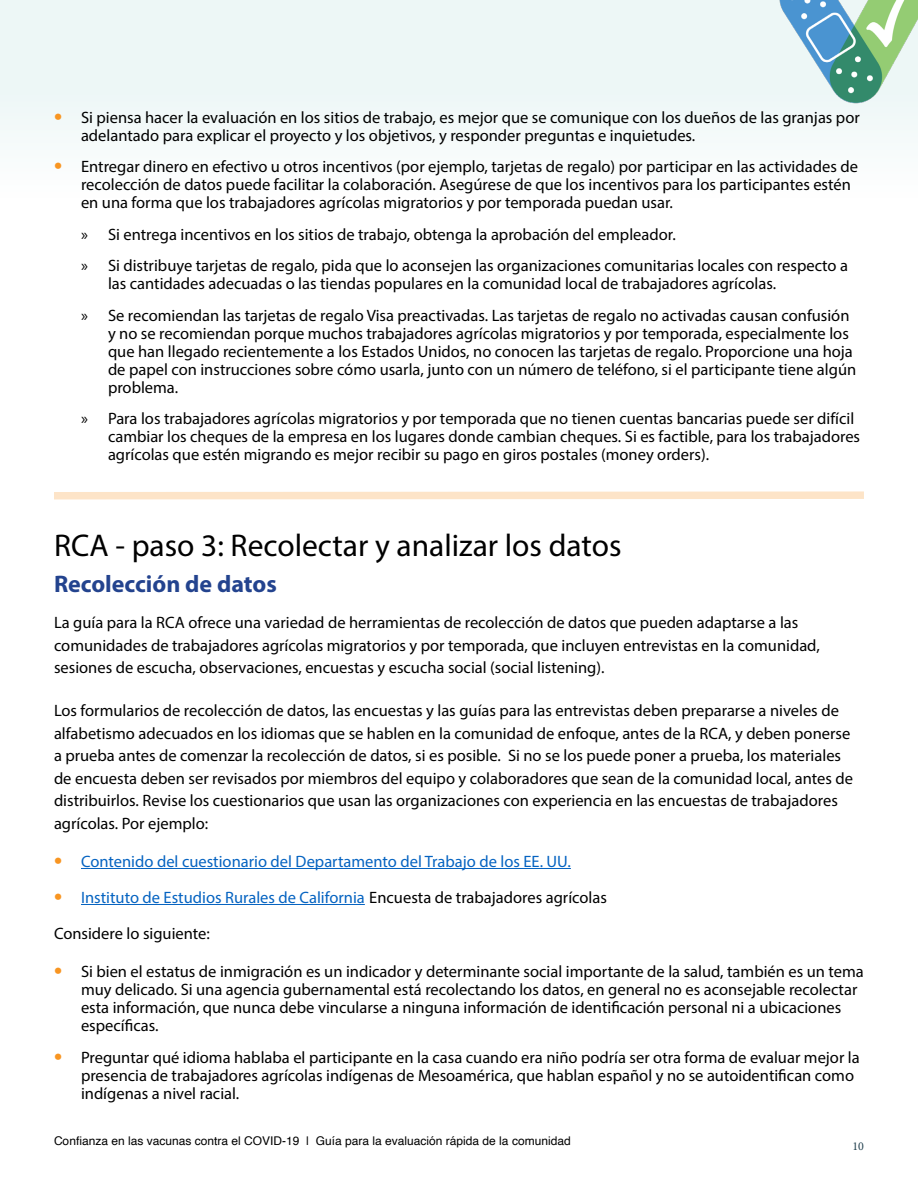
<style>
.page{position:relative;width:918px;height:1188px;background:#fff}
.page>*{position:absolute;margin:0;border:0;box-sizing:border-box;transform-origin:0 0}
.t1{font:31.5px "Myriad Pro";color:#000}
.t2{font:700 24px "Myriad Pro";color:#23438e}
.p_sub_list{font:16.5px/18px "Myriad Pro";color:#000}
.p_list{font:16.5px/18px "Myriad Pro";color:#000}
.p_list-2{font:16.5px "Myriad Pro";color:#0563c1}
.t3{font:12px "Helvetica";color:#000}
.t4{font:12px "Minion Pro";color:#22404e}
.s1{font-weight:700;font-size:24px;color:#f89521}
.s2{color:#000}
</style>
<div class="page">
<div style="left:0;top:0;width:918px;height:137px;background:#edf7f6"></div>
<img style="left:775px;top:0;width:143px;height:107px">
<hr style="left:81px;top:868px;width:490px;height:1px;background:#0563c1">
<hr style="left:81px;top:904px;width:284px;height:1px;background:#0563c1">
<svg style="left:54px;top:491px;width:810px;height:9px;background:#fde8d1"></svg>
<p class="p_list" style="left:81px;top:108px;width:780px;text-indent:-27px"><span class="s1">•</span> Si piensa hacer la evaluación en los sitios de trabajo, es mejor que se comunique con los dueños de las granjas por adelantado para explicar el proyecto y los objetivos, y responder preguntas e inquietudes.</p>
<p class="p_list" style="left:81px;top:157px;width:778px;text-indent:-27px"><span class="s1">•</span> Entregar dinero en efectivo u otros incentivos (por ejemplo, tarjetas de regalo) por participar en las actividades de recolección de datos puede facilitar la colaboración. Asegúrese de que los incentivos para los participantes estén en una forma que los trabajadores agrícolas migratorios y por temporada puedan usar.</p>
<p class="p_sub_list" style="left:81px;top:225px;width:596px">» Si entrega incentivos en los sitios de trabajo, obtenga la aprobación del empleador.</p>
<p class="p_sub_list" style="left:108px;top:256px;width:742px;text-indent:-27px">» Si distribuye tarjetas de regalo, pida que lo aconsejen las organizaciones comunitarias locales con respecto a las cantidades adecuadas o las tiendas populares en la comunidad local de trabajadores agrícolas.</p>
<p class="p_sub_list" style="left:108px;top:306px;width:750px;text-indent:-27px">» Se recomiendan las tarjetas de regalo Visa preactivadas. Las tarjetas de regalo no activadas causan confusión y no se recomiendan porque muchos trabajadores agrícolas migratorios y por temporada, especialmente los que han llegado recientemente a los Estados Unidos, no conocen las tarjetas de regalo. Proporcione una hoja de papel con instrucciones sobre cómo usarla, junto con un número de teléfono, si el participante tiene algún problema.</p>
<p class="p_sub_list" style="left:108px;top:409px;width:754px;text-indent:-27px">» Para los trabajadores agrícolas migratorios y por temporada que no tienen cuentas bancarias puede ser difícil cambiar los cheques de la empresa en los lugares donde cambian cheques. Si es factible, para los trabajadores agrícolas que estén migrando es mejor recibir su pago en giros postales (money orders).</p>
<h2 class="t1" style="left:54px;top:526px;width:569px">RCA - paso 3: Recolectar y analizar los datos</h2>
<h3 class="t2" style="left:54px;top:569px;width:224px">Recolección de datos</h3>
<p class="p_sub_list" style="left:54px;top:611px;width:767px;line-height:22.5px">La guía para la RCA ofrece una variedad de herramientas de recolección de datos que pueden adaptarse a las comunidades de trabajadores agrícolas migratorios y por temporada, que incluyen entrevistas en la comunidad, sesiones de escucha, observaciones, encuestas y escucha social (social listening).</p>
<p class="p_sub_list" style="left:54px;top:699px;width:801px;line-height:22.5px">Los formularios de recolección de datos, las encuestas y las guías para las entrevistas deben prepararse a niveles de alfabetismo adecuados en los idiomas que se hablen en la comunidad de enfoque, antes de la RCA, y deben ponerse a prueba antes de comenzar la recolección de datos, si es posible. Si no se los puede poner a prueba, los materiales de encuesta deben ser revisados por miembros del equipo y colaboradores que sean de la comunidad local, antes de distribuirlos. Revise los cuestionarios que usan las organizaciones con experiencia en las encuestas de trabajadores agrícolas. Por ejemplo:</p>
<p class="p_list-2" style="left:54px;top:851px;width:518px"><span class="s1">•</span> Contenido del cuestionario del Departamento del Trabajo de los EE. UU.</p>
<p class="p_list-2" style="left:54px;top:887px;width:554px"><span class="s1">•</span> Instituto de Estudios Rurales de California <span class="s2">Encuesta de trabajadores agrícolas</span></p>
<p class="p_sub_list" style="left:54px;top:924px;width:157px">Considere lo siguiente:</p>
<p class="p_list" style="left:81px;top:962px;width:784px;text-indent:-27px"><span class="s1">•</span> Si bien el estatus de inmigración es un indicador y determinante social importante de la salud, también es un tema muy delicado. Si una agencia gubernamental está recolectando los datos, en general no es aconsejable recolectar esta información, que nunca debe vincularse a ninguna información de identificación personal ni a ubicaciones específicas.</p>
<p class="p_list" style="left:81px;top:1048px;width:780px;text-indent:-27px"><span class="s1">•</span> Preguntar qué idioma hablaba el participante en la casa cuando era niño podría ser otra forma de evaluar mejor la presencia de trabajadores agrícolas indígenas de Mesoamérica, que hablan español y no se autoidentifican como indígenas a nivel racial.</p>
<p class="t3" style="left:54px;top:1131px;width:518px">Confianza en las vacunas contra el COVID-19 | Guía para la evaluación rápida de la comunidad</p>
<p class="t4" style="left:852px;top:1138px;width:13px">10</p>
</div>
